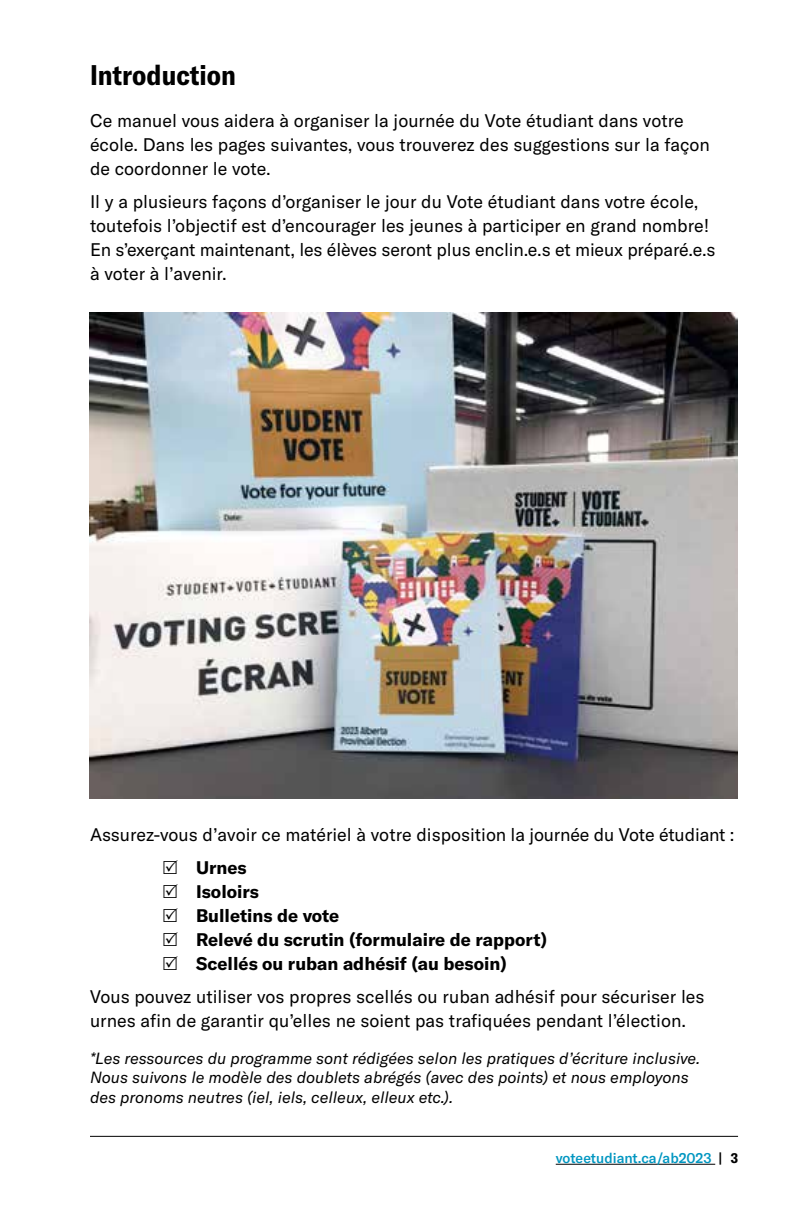
<style>
.page{position:relative;width:792px;height:1224px;background:#fff}
.page>*{position:absolute;margin:0;border:0;box-sizing:border-box;transform-origin:0 0}
.t1{font:700 condensed 28px "GT America";color:#000}
.t2{font:18px/24px "GT America";color:#000}
.t3{font:700 18px/24px "GT America";color:#000}
.t4{font:italic 16px/19.2px "GT America";color:#000}
.t5{font:500 14px "GT America";color:#0096c1}
.s1{font-weight:700;font-stretch:condensed;color:#000}
</style>
<div class="page">
<hr style="left:556px;top:1164px;width:159px;height:1px;background:#000">
<hr style="left:90px;top:1136px;width:648px;height:1px;background:#000">
<img style="left:90px;top:313px;width:648px;height:486px">
<h1 class="t1" style="left:90px;top:58px;width:147px">Introduction</h1>
<p class="t2" style="left:90px;top:109px;width:622px">Ce manuel vous aidera à organiser la journée du Vote étudiant dans votre école. Dans les pages suivantes, vous trouverez des suggestions sur la façon de coordonner le vote.</p>
<p class="t2" style="left:90px;top:190px;width:627px">Il y a plusieurs façons d’organiser le jour du Vote étudiant dans votre école, toutefois l’objectif est d’encourager les jeunes à participer en grand nombre!<br>En s’exerçant maintenant, les élèves seront plus enclin.e.s et mieux préparé.e.s à voter à l’avenir.</p>
<p class="t2" style="left:90px;top:823px;width:646px">Assurez-vous d’avoir ce matériel à votre disposition la journée du Vote étudiant :</p>
<p class="t3" style="left:196px;top:855px;width:353px">Urnes<br>Isoloirs<br>Bulletins de vote<br>Relevé du scrutin (formulaire de rapport)<br>Scellés ou ruban adhésif (au besoin)</p>
<p class="t2" style="left:90px;top:985px;width:616px">Vous pouvez utiliser vos propres scellés ou ruban adhésif pour sécuriser les urnes afin de garantir qu’elles ne soient pas trafiquées pendant l’élection.</p>
<p class="t4" style="left:90px;top:1049px;width:612px">*Les ressources du programme sont rédigées selon les pratiques d’écriture inclusive.<br>Nous suivons le modèle des doublets abrégés (avec des points) et nous employons des pronoms neutres (iel, iels, celleux, elleux etc.).</p>
<p class="t5" style="left:556px;top:1150px;width:184px">voteetudiant.ca/ab2023 <span class="s1">| 3</span></p>
</div>
